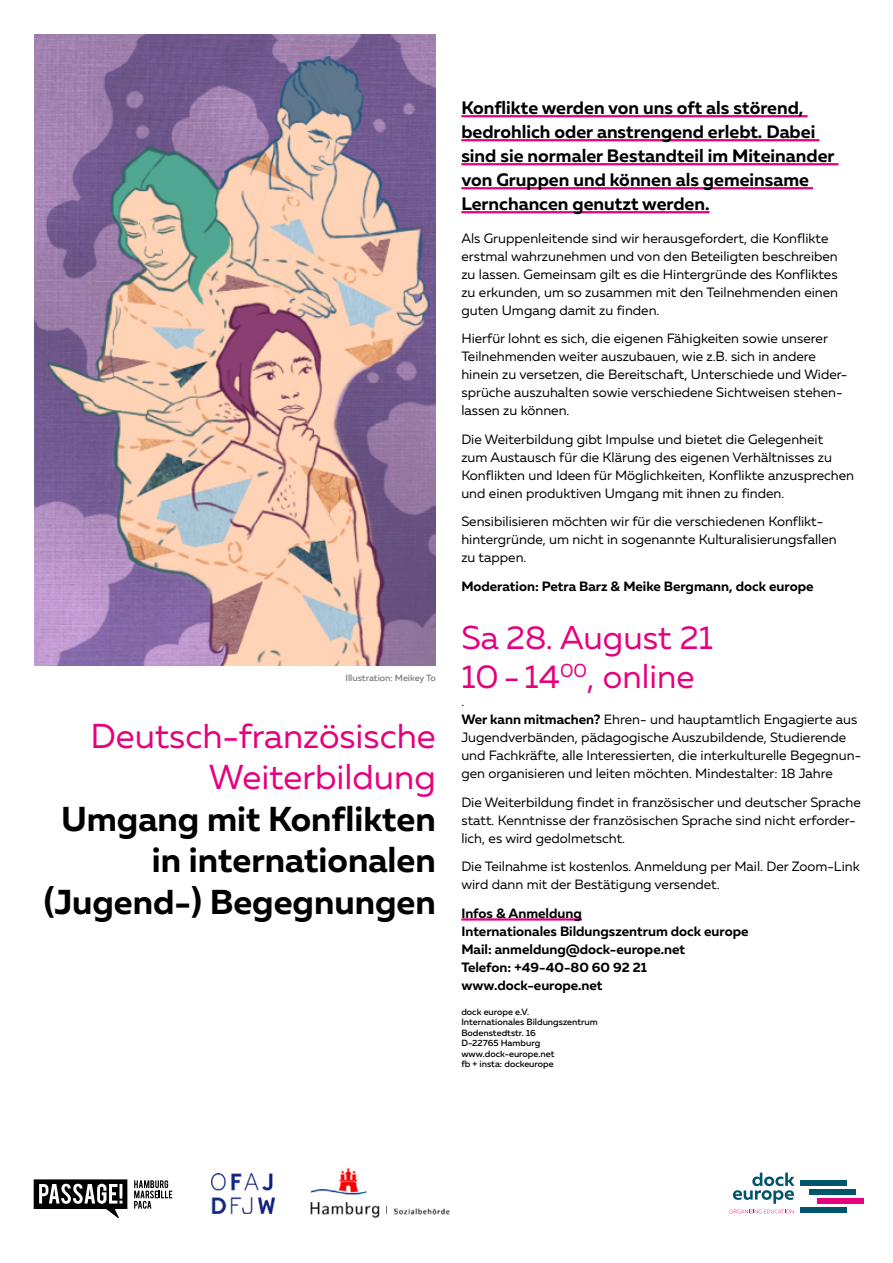
<style>
.page{position:relative;width:893px;height:1263px;background:#fff}
.page>*{position:absolute;margin:0;border:0;box-sizing:border-box;transform-origin:0 0}
.t1{font:700 34.5px/41.4px "Muller";color:#000;text-align:right}
.t2{font:34.5px/41.4px "Muller";color:#e6007d;text-align:right}
.t3{font:33px/39.6px "Muller";color:#e6007d}
.t4{font:700 18px/24px "Muller";color:#000}
.t5{font:13.5px/18px "Muller";color:#000}
.t6{font:700 13.5px/18px "Muller";color:#000}
.t7{font:500 9px/10.5px "Muller";color:#000}
.t8{font:500 9px "Muller";color:#7c7b7b}
.s1{font-weight:700}
</style>
<div class="page">
<img style="left:34px;top:34px;width:402px;height:631px">
<div style="left:801px;top:1180px;width:46px;height:6px;background:#00556d"></div>
<div style="left:809px;top:1189px;width:46px;height:6px;background:#00556d"></div>
<div style="left:817px;top:1198px;width:46px;height:6px;background:#e6007d"></div>
<div style="left:801px;top:1207px;width:46px;height:6px;background:#00556d"></div>
<svg style="left:729px;top:1172px;width:65px;height:41px"></svg>
<div style="left:34px;top:1180px;width:93px;height:28px;background:#000"></div>
<svg style="left:39px;top:1184px;width:83px;height:34px"></svg>
<svg style="left:134px;top:1180px;width:38px;height:29px"></svg>
<img style="left:212px;top:1173px;width:62px;height:41px">
<hr style="left:461px;top:115px;width:347px;height:2px;background:#e6007d">
<hr style="left:461px;top:139px;width:358px;height:2px;background:#e6007d">
<hr style="left:461px;top:163px;width:377px;height:2px;background:#e6007d">
<hr style="left:461px;top:187px;width:352px;height:2px;background:#e6007d">
<hr style="left:461px;top:211px;width:248px;height:2px;background:#e6007d">
<hr style="left:461px;top:918px;width:121px;height:2px;background:#e6007d">
<img style="left:310px;top:1168px;width:140px;height:50px">
<p class="t8" style="left:345px;top:672px;width:92px">Illustration: Meikey To</p>
<h1 class="t2" style="left:90px;top:715px;width:347px">Deutsch-französische<br>Weiterbildung</h1>
<h1 class="t1" style="left:44px;top:798px;width:394px">Umgang mit Konflikten in internationalen (Jugend-) Begegnungen</h1>
<h3 class="t4" style="left:461px;top:96px;width:375px">Konflikte werden von uns oft als störend, bedrohlich oder anstrengend erlebt. Dabei sind sie normaler Bestandteil im Miteinander von Gruppen und können als gemeinsame Lernchancen genutzt werden.</h3>
<p class="t5" style="left:461px;top:229px;width:378px">Als Gruppenleitende sind wir herausgefordert, die Konflikte erstmal wahrzunehmen und von den Beteiligten beschreiben zu lassen. Gemeinsam gilt es die Hintergründe des Konfliktes zu erkunden, um so zusammen mit den Teilnehmenden einen guten Umgang damit zu finden.</p>
<p class="t5" style="left:461px;top:330px;width:388px">Hierfür lohnt es sich, die eigenen Fähigkeiten sowie unserer Teilnehmenden weiter auszubauen, wie z.B. sich in andere hinein zu versetzen, die Bereitschaft, Unterschiede und Wider&shy;sprüche auszuhalten sowie verschiedene Sichtweisen stehen&shy;lassen zu können.</p>
<p class="t5" style="left:461px;top:430px;width:394px">Die Weiterbildung gibt Impulse und bietet die Gelegenheit<br>zum Austausch für die Klärung des eigenen Verhältnisses zu Konflikten und Ideen für Möglichkeiten, Konflikte anzusprechen und einen produktiven Umgang mit ihnen zu finden.</p>
<p class="t5" style="left:461px;top:513px;width:377px">Sensibilisieren möchten wir für die verschiedenen Konflikt&shy;hintergründe, um nicht in sogenannte Kulturalisierungsfallen zu tappen.</p>
<p class="t6" style="left:461px;top:577px;width:354px">Moderation: Petra Barz &amp; Meike Bergmann, dock europe</p>
<h2 class="t3" style="left:461px;top:617px;width:253px">Sa 28. August 21<br>10 - 14<sup>00</sup>, online</h2>
<p class="t5" style="left:461px;top:692px;width:401px">.<br><span class="s1">Wer kann mitmachen?</span> Ehren- und hauptamtlich Engagierte aus Jugendverbänden, pädagogische Auszubildende, Studierende und Fachkräfte, alle Interessierten, die interkulturelle Begegnun&shy;gen organisieren und leiten möchten. Mindestalter: 18 Jahre</p>
<p class="t5" style="left:461px;top:793px;width:401px">Die Weiterbildung findet in französischer und deutscher Sprache statt. Kenntnisse der französischen Sprache sind nicht erforder&shy;lich, es wird gedolmetscht.</p>
<p class="t5" style="left:461px;top:857px;width:400px">Die Teilnahme ist kostenlos. Anmeldung per Mail. Der Zoom-Link wird dann mit der Bestätigung versendet.</p>
<p class="t6" style="left:461px;top:904px;width:289px">Infos &amp; Anmeldung<br>Internationales Bildungszentrum dock europe<br>Mail: anmeldung@dock-europe.net<br>Telefon: +49-40-80 60 92 21 www.dock-europe.net</p>
<p class="t7" style="left:461px;top:1006px;width:138px">dock europe e.V.<br>Internationales Bildungszentrum<br>Bodenstedtstr. 16<br>D-22765 Hamburg www.dock-europe.net<br>fb + insta: dockeurope</p>
</div>
